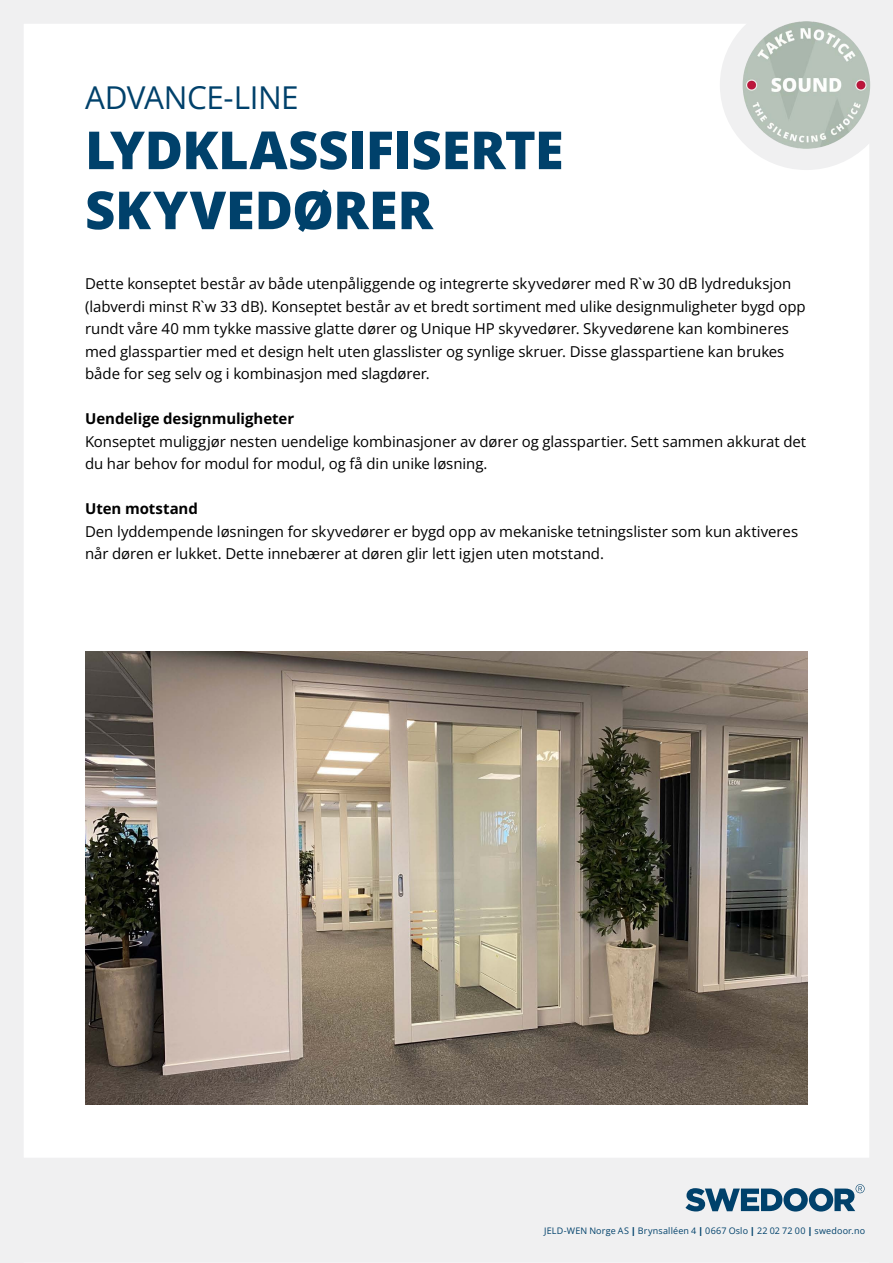
<style>
.page{position:relative;width:893px;height:1263px;background:#fff}
.page>*{position:absolute;margin:0;border:0;box-sizing:border-box;transform-origin:0 0}
.t1{font:800 52.5px/60px "Open Sans";letter-spacing:-.005em;color:#00416b}
.t2{font:31.5px "Open Sans";letter-spacing:-.015em;color:#00416b}
.t3{font:15px/22.5px "Open Sans";letter-spacing:-.005em;color:#000}
.t4{font:700 15px "Open Sans";color:#000}
.t5{font:9px "Open Sans";letter-spacing:.02em;color:#00416b}
.s1{font-weight:800}
</style>
<div class="page">
<div style="left:0;top:0;width:893px;height:24px;background:#f0f0f1"></div>
<div style="left:869px;top:0;width:24px;height:1263px;background:#f0f0f1"></div>
<div style="left:0;top:0;width:24px;height:1263px;background:#f0f0f1"></div>
<div style="left:0;top:1158px;width:893px;height:105px;background:#f0f0f1"></div>
<svg style="left:685px;top:1184px;width:180px;height:27px"></svg>
<div style="left:720px;top:0;width:173px;height:170px;background:#f0f0f1;border-radius:50%"></div>
<div style="left:862px;top:11px;width:18px;height:28px;background:#f0f0f1"></div>
<img style="left:743px;top:21px;width:127px;height:128px;border-radius:64px">
<img style="left:85px;top:652px;width:723px;height:452px">
<h2 class="t2" style="left:85px;top:76px;width:215px">ADVANCE-LINE</h2>
<h1 class="t1" style="left:85px;top:117px;width:480px">LYDKLASSIFISERTE<br>SKYVEDØRER</h1>
<p class="t3" style="left:85px;top:272px;width:722px">Dette konseptet består av både utenpåliggende og integrerte skyvedører med R`w 30 dB lydreduksjon (labverdi minst R`w 33 dB). Konseptet består av et bredt sortiment med ulike designmuligheter bygd opp rundt våre 40 mm tykke massive glatte dører og Unique HP skyvedører. Skyvedørene kan kombineres med glasspartier med et design helt uten glasslister og synlige skruer. Disse glasspartiene kan brukes både for seg selv og i kombinasjon med slagdører.</p>
<p class="t4" style="left:85px;top:409px;width:211px">Uendelige designmuligheter</p>
<p class="t3" style="left:85px;top:430px;width:723px">Konseptet muliggjør nesten uendelige kombinasjoner av dører og glasspartier. Sett sammen akkurat det du har behov for modul for modul, og få din unike løsning.</p>
<p class="t4" style="left:85px;top:499px;width:114px">Uten motstand</p>
<p class="t3" style="left:85px;top:520px;width:715px">Den lyddempende løsningen for skyvedører er bygd opp av mekaniske tetningslister som kun aktiveres når døren er lukket. Dette innebærer at døren glir lett igjen uten motstand.</p>
<p class="t5" style="left:544px;top:1224px;width:322px">JELD-WEN Norge AS <span class="s1">|</span> Brynsalléen 4 <span class="s1">|</span> 0667 Oslo <span class="s1">|</span> 22 02 72 00 <span class="s1">|</span> swedoor.no</p>
</div>
